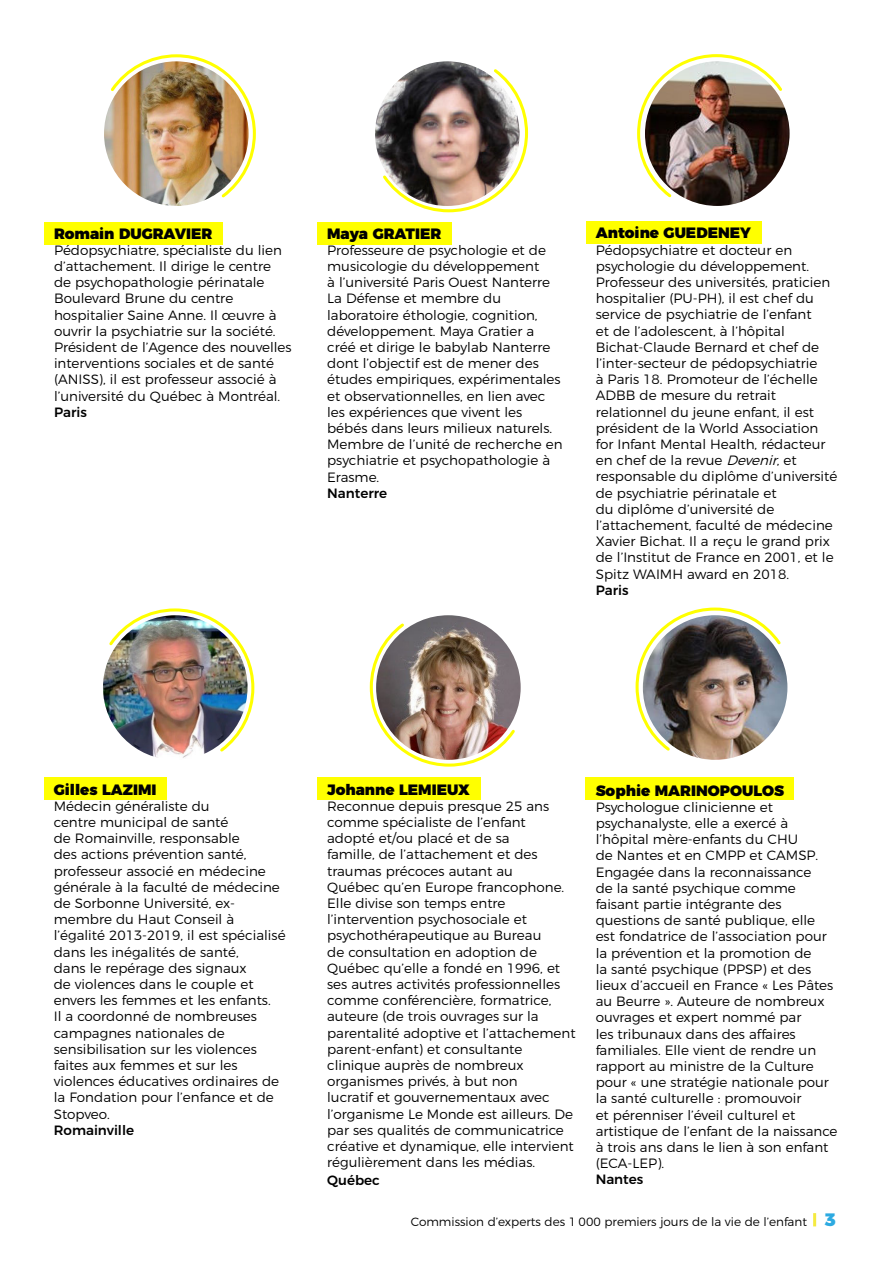
<style>
.page{position:relative;width:893px;height:1263px;background:#fff}
.page>*{position:absolute;margin:0;border:0;box-sizing:border-box;transform-origin:0 0}
.t1{font:900 15px "Montserrat";color:#000}
.t2{font:300 13.5px/16.2px "Montserrat";color:#000}
.t3{font:500 13.5px "Montserrat";color:#000}
.t4{font:300 12px "Montserrat";color:#000}
.s1{font-style:italic}
.s2{font-weight:900;font-size:18px;color:#2daae1}
</style>
<div class="page">
<svg style="left:813px;top:1213px;width:3px;height:13px"></svg>
<div style="left:44px;top:222px;width:178px;height:22px;background:#ff0"></div>
<div style="left:317px;top:222px;width:134px;height:22px;background:#ff0"></div>
<div style="left:586px;top:221px;width:175px;height:23px;background:#ff0"></div>
<div style="left:44px;top:777px;width:122px;height:23px;background:#ff0"></div>
<div style="left:317px;top:777px;width:163px;height:23px;background:#ff0"></div>
<div style="left:585px;top:777px;width:209px;height:23px;background:#ff0"></div>
<img style="left:643px;top:615px;width:144px;height:145px;border-radius:72px">
<img style="left:107px;top:608px;width:148px;height:146px">
<img style="left:369px;top:621px;width:149px;height:146px">
<img style="left:635px;top:607px;width:148px;height:146px">
<img style="left:637px;top:54px;width:148px;height:146px">
<img style="left:380px;top:66px;width:149px;height:147px">
<img style="left:108px;top:54px;width:148px;height:146px">
<p class="t1" style="left:54px;top:227px;width:160px">Romain DUGRAVIER</p>
<p class="t2" style="left:54px;top:242px;width:239px">Pédopsychiatre, spécialiste du lien d’attachement. Il dirige le centre<br>de psychopathologie périnatale Boulevard Brune du centre hospitalier Saine Anne. Il œuvre à ouvrir la psychiatrie sur la société.<br>Président de l’Agence des nouvelles interventions sociales et de santé (ANISS), il est professeur associé à l’université du Québec à Montréal.</p>
<p class="t3" style="left:54px;top:406px;width:34px">Paris</p>
<p class="t1" style="left:327px;top:227px;width:116px">Maya GRATIER</p>
<p class="t2" style="left:327px;top:242px;width:237px">Professeure de psychologie et de musicologie du développement<br>à l’université Paris Ouest Nanterre<br>La Défense et membre du laboratoire éthologie, cognition, développement. Maya Gratier a créé et dirige le babylab Nanterre dont l’objectif est de mener des études empiriques, expérimentales et observationnelles, en lien avec les expériences que vivent les bébés dans leurs milieux naturels.<br>Membre de l’unité de recherche en psychiatrie et psychopathologie à<br>Erasme.</p>
<p class="t3" style="left:327px;top:487px;width:62px">Nanterre</p>
<p class="t1" style="left:596px;top:226px;width:157px">Antoine GUEDENEY</p>
<p class="t2" style="left:596px;top:242px;width:243px">Pédopsychiatre et docteur en psychologie du développement.<br>Professeur des universités, praticien hospitalier (PU-PH), il est chef du service de psychiatrie de l’enfant<br>et de l’adolescent, à l’hôpital Bichat-Claude Bernard et chef de l’inter-secteur de pédopsychiatrie<br>à Paris 18. Promoteur de l’échelle ADBB de mesure du retrait relationnel du jeune enfant, il est président de la World Association for Infant Mental Health, rédacteur en chef de la revue <span class="s1">Devenir</span>, et responsable du diplôme d’université de psychiatrie périnatale et<br>du diplôme d’université de l’attachement, faculté de médecine Xavier Bichat. Il a reçu le grand prix de l’Institut de France en 2001, et le Spitz WAIMH award en 2018.</p>
<p class="t3" style="left:596px;top:584px;width:34px">Paris</p>
<p class="t1" style="left:54px;top:783px;width:104px">Gilles LAZIMI</p>
<p class="t2" style="left:54px;top:798px;width:233px">Médecin généraliste du<br>centre municipal de santé<br>de Romainville, responsable<br>des actions prévention santé, professeur associé en médecine générale à la faculté de médecine de Sorbonne Université, ex&shy;membre du Haut Conseil à l’égalité 2013-2019, il est spécialisé dans les inégalités de santé,<br>dans le repérage des signaux<br>de violences dans le couple et envers les femmes et les enfants.<br>Il a coordonné de nombreuses campagnes nationales de sensibilisation sur les violences faites aux femmes et sur les violences éducatives ordinaires de la Fondation pour l’enfance et de<br>Stopveo.</p>
<p class="t3" style="left:54px;top:1124px;width:82px">Romainville</p>
<p class="t1" style="left:327px;top:783px;width:144px">Johanne LEMIEUX</p>
<p class="t2" style="left:327px;top:798px;width:250px">Reconnue depuis presque 25 ans comme spécialiste de l’enfant adopté et/ou placé et de sa<br>famille, de l’attachement et des traumas précoces autant au<br>Québec qu’en Europe francophone.<br>Elle divise son temps entre l’intervention psychosociale et psychothérapeutique au Bureau<br>de consultation en adoption de<br>Québec qu’elle a fondé en 1996, et ses autres activités professionnelles comme conférencière, formatrice, auteure (de trois ouvrages sur la parentalité adoptive et l’attachement parent-enfant) et consultante clinique auprès de nombreux organismes privés, à but non<br>lucratif et gouvernementaux avec l’organisme Le Monde est ailleurs. De par ses qualités de communicatrice créative et dynamique, elle intervient régulièrement dans les médias.</p>
<p class="t3" style="left:327px;top:1175px;width:54px">Québec</p>
<p class="t1" style="left:596px;top:784px;width:190px">Sophie MARINOPOULOS</p>
<p class="t2" style="left:596px;top:799px;width:243px">Psychologue clinicienne et psychanalyste, elle a exercé à l’hôpital mère-enfants du CHU<br>de Nantes et en CMPP et CAMSP.<br>Engagée dans la reconnaissance<br>de la santé psychique comme faisant partie intégrante des questions de santé publique, elle est fondatrice de l’association pour la prévention et la promotion de<br>la santé psychique (PPSP) et des lieux d’accueil en France « Les Pâtes au Beurre ». Auteure de nombreux ouvrages et expert nommé par<br>les tribunaux dans des affaires familiales. Elle vient de rendre un rapport au ministre de la Culture pour « une stratégie nationale pour la santé culturelle : promouvoir<br>et pérenniser l’éveil culturel et artistique de l’enfant de la naissance à trois ans dans le lien à son enfant (ECA-LEP).</p>
<p class="t3" style="left:596px;top:1174px;width:49px">Nantes</p>
<p class="t4" style="left:411px;top:1217px;width:427px">Commission d’experts des 1 000 premiers jours de la vie de l’enfant <span class="s2">3</span></p>
</div>
